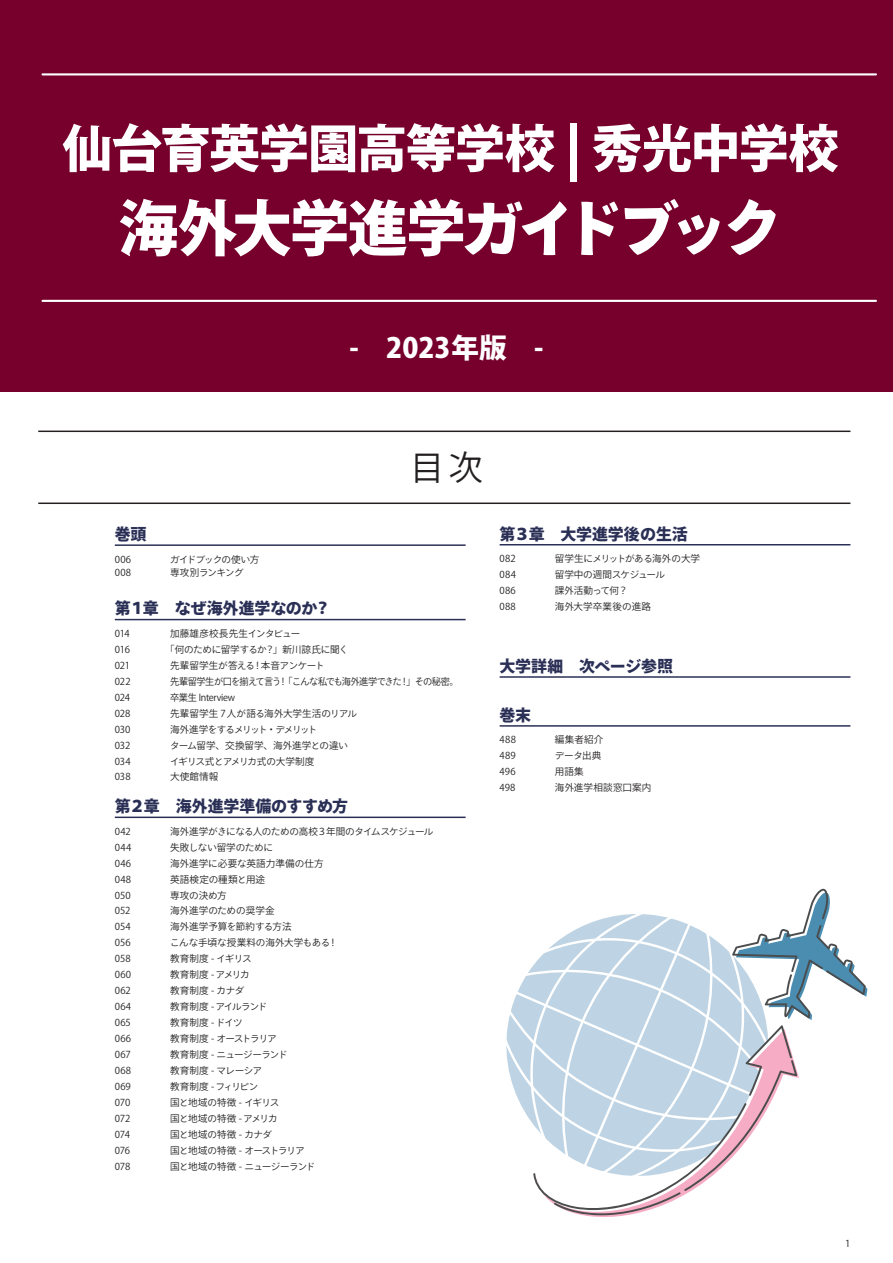
<style>
.page{position:relative;width:893px;height:1263px;background:#fff}
.page>*{position:absolute;margin:0;border:0;box-sizing:border-box;transform-origin:0 0}
.t1{font:900 60.6px "Ryo Gothic Plus N";letter-spacing:-.08em;color:#fff}
.t2{font:900 51px "Ryo Gothic Plus N";letter-spacing:-.025em;color:#fff}
.t3{font:34.05px "Ryo Gothic Plus N";color:#231f20}
.t4{font:800 27.6px "Ryo Gothic Plus N";color:#fff}
.t5{font:800 15.9px "Ryo Gothic Plus N";letter-spacing:-.005em;color:#2a2f55}
.t6{font:9.6px/15.9px "Ryo Gothic Plus N";letter-spacing:-.015em;color:#262324}
.t7{font:9.6px/15.9px "Ryo Gothic Plus N";letter-spacing:.005em;color:#262324}
.t8{font:9.6px "Ryo Gothic Plus N";letter-spacing:-.06em;color:#262324;scale:.96 1}
.t9{font:9.6px/13.8px "Ryo Gothic Plus N";letter-spacing:-.065em;color:#262324}
.t10{font:9.6px "Ryo Gothic Plus N";letter-spacing:-.1em;color:#262324}
.t11{font:9.6px "Ryo Gothic Plus N";letter-spacing:-.05em;color:#262324}
.t12{font:9.6px "Ryo Gothic Plus N";letter-spacing:.01em;color:#262324}
.t13{font:9.6px "Ryo Gothic Plus N";letter-spacing:-.035em;color:#262324;scale:.96 1}
.t14{font:9.6px "Ryo Gothic Plus N";color:#231f20}
</style>
<div class="page">
<hr style="left:115px;top:544px;width:351px;height:2px;background:#2a2f55">
<hr style="left:115px;top:619px;width:351px;height:1px;background:#2a2f55">
<hr style="left:115px;top:816px;width:351px;height:2px;background:#2a2f55">
<hr style="left:500px;top:544px;width:350px;height:1px;background:#2a2f55">
<hr style="left:500px;top:725px;width:350px;height:2px;background:#2a2f55">
<hr style="left:500px;top:676px;width:350px;height:2px;background:#2a2f55">
<hr style="left:38px;top:502px;width:812px;height:2px;background:#231f20">
<hr style="left:38px;top:431px;width:812px;height:1px;background:#231f20">
<div style="left:0;top:0;width:893px;height:391px;background:#76002b"></div>
<hr style="left:43px;top:300px;width:833px;height:2px;background:#fff">
<hr style="left:43px;top:73px;width:833px;height:2px;background:#fff">
<svg style="left:506px;top:888px;width:361px;height:327px"></svg>
<h2 class="t2" style="left:62px;top:115px;width:778px">仙台育英学園高等学校 | 秀光中学校</h2>
<h1 class="t1" style="left:118px;top:189px;width:666px">海外大学進学ガイドブック</h1>
<h3 class="t4" style="left:349px;top:329px;width:196px">-　2023年版　-</h3>
<h3 class="t5" style="left:115px;top:524px;width:33px">巻頭</h3>
<p class="t6" style="left:115px;top:552px;width:18px;line-height:13.8px">006<br>008</p>
<p class="t9" style="left:170px;top:553px;width:91px">ガイドブックの使い方専攻別ランキング</p>
<h3 class="t5" style="left:115px;top:598px;width:218px">第１章　なぜ海外進学なのか？</h3>
<h3 class="t3" style="left:410px;top:447px;width:74px">目次</h3>
<p class="t6" style="left:115px;top:626px;width:17px;text-align:justify">014<br>016<br>021<br>022<br>024<br>028<br>030<br>032<br>034<br>038</p>
<p class="t12" style="left:170px;top:627px;width:132px">加藤雄彦校長先生インタビュー</p>
<p class="t6" style="left:165px;top:642px;width:185px">「何のために留学するか？」新川諒氏に聞く</p>
<p class="t6" style="left:170px;top:658px;width:156px">先輩留学生が答える！本音アンケート</p>
<p class="t8" style="left:170px;top:675px;width:302px">先輩留学生が口を揃えて言う！「こんな私でも海外進学できた！」その秘密。</p>
<p class="t13" style="left:170px;top:691px;width:69px">卒業生 Interview</p>
<p class="t6" style="left:170px;top:706px;width:188px">先輩留学生 7 人が語る海外大学生活のリアル</p>
<p class="t10" style="left:170px;top:723px;width:149px">海外進学をするメリット・デメリット</p>
<p class="t6" style="left:170px;top:737px;width:180px">ターム留学、交換留学、海外進学との違い</p>
<p class="t11" style="left:170px;top:755px;width:146px">イギリス式とアメリカ式の大学制度</p>
<p class="t6" style="left:170px;top:769px;width:50px">大使館情報</p>
<h3 class="t5" style="left:115px;top:796px;width:235px">第２章　海外進学準備のすすめ方</h3>
<p class="t7" style="left:115px;top:824px;width:18px">042<br>044<br>046<br>048<br>050<br>052<br>054<br>056<br>058<br>060<br>062<br>064<br>065<br>066<br>067<br>068<br>069<br>070<br>072<br>074<br>076<br>078</p>
<p class="t6" style="left:170px;top:824px;width:265px">海外進学がきになる人のための高校３年間のタイムスケジュール失敗しない留学のために<br>海外進学に必要な英語力準備の仕方<br>英語検定の種類と用途<br>専攻の決め方<br>海外進学のための奨学金<br>海外進学予算を節約する方法<br>こんな手頃な授業料の海外大学もある！<br>教育制度 - イギリス<br>教育制度 -アメリカ<br>教育制度 - カナダ<br>教育制度 -アイルランド<br>教育制度 - ドイツ<br>教育制度 - オーストラリア<br>教育制度 - ニュージーランド<br>教育制度 - マレーシア<br>教育制度 -フィリピン<br>国と地域の特徴 - イギリス<br>国と地域の特徴 -アメリカ<br>国と地域の特徴 - カナダ<br>国と地域の特徴 - オーストラリア<br>国と地域の特徴 - ニュージーランド</p>
<h3 class="t5" style="left:500px;top:523px;width:190px">第３章　大学進学後の生活</h3>
<p class="t6" style="left:500px;top:551px;width:18px;text-align:justify">082<br>084<br>086<br>088</p>
<p class="t6" style="left:555px;top:551px;width:147px">留学生にメリットがある海外の大学留学中の週間スケジュール<br>課外活動って何？<br>海外大学卒業後の進路</p>
<h3 class="t5" style="left:500px;top:656px;width:175px">大学詳細　次ページ参照</h3>
<h3 class="t5" style="left:500px;top:705px;width:33px">巻末</h3>
<p class="t6" style="left:500px;top:732px;width:18px;text-align:justify">488<br>489<br>496<br>498</p>
<p class="t7" style="left:555px;top:732px;width:98px">編集者紹介<br>データ出典<br>用語集<br>海外進学相談窓口案内</p>
<p class="t14" style="left:845px;top:1237px;width:7px">1</p>
</div>
